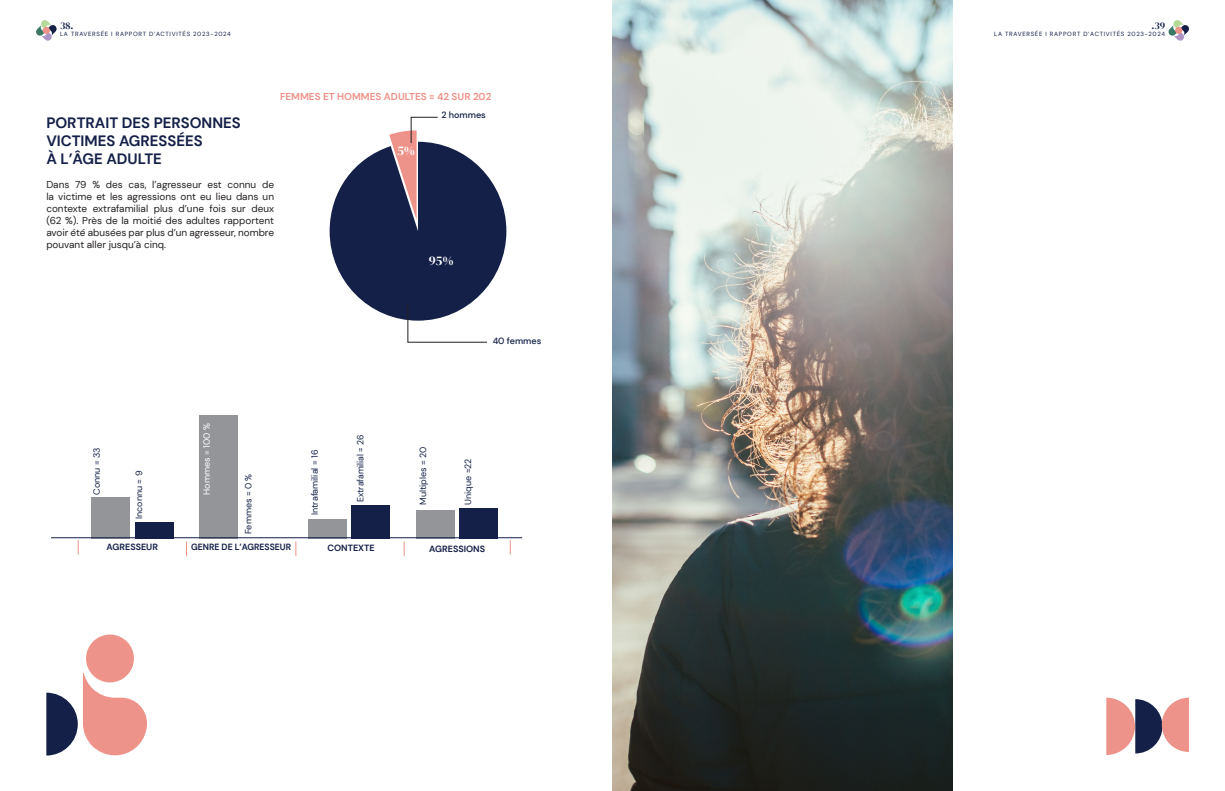
<style>
.page{position:relative;width:1225px;height:791px;background:#fff}
.page>*{position:absolute;margin:0;border:0;box-sizing:border-box;transform-origin:0 0}
.t1{font:700 15px/18px "DM Sans";color:#142048}
.t2{font:13px "DM Serif Display";color:#fff}
.t3{font:10px/12px "DM Sans";color:#231f20;text-align:justify}
.t4{font:700 10px "DM Sans";color:#ee9389}
.t5{font:10px "DM Serif Display";color:#142048}
.t6{font:9px "DM Sans";color:#142048}
.t7{font:700 9px "DM Sans";color:#142048}
.t8{font:700 9px "DM Sans";color:#142048;scale:.96 1}
.t9{font:9px "DM Sans";color:#142048;scale:.96 1}
.t10{font:500 9px "DM Sans";color:#142048}
.t11{font:9px "DM Sans";color:#fff}
.t12{font:6px "DM Sans";letter-spacing:.12em;color:#142048}
</style>
<div class="page">
<svg style="left:36px;top:20px;width:21px;height:21px"></svg>
<div style="left:43px;top:27px;width:7px;height:7px;background:#ee9389;border-radius:50%"></div>
<svg style="left:1168px;top:20px;width:21px;height:21px"></svg>
<div style="left:1175px;top:27px;width:7px;height:7px;background:#ee9389;border-radius:50%"></div>
<svg style="left:330px;top:117px;width:176px;height:226px"></svg>
<div style="left:134px;top:522px;width:39px;height:16px;background:#142048"></div>
<div style="left:351px;top:505px;width:39px;height:33px;background:#142048"></div>
<div style="left:459px;top:508px;width:39px;height:30px;background:#142048"></div>
<div style="left:91px;top:497px;width:39px;height:41px;background:#939598"></div>
<div style="left:199px;top:415px;width:39px;height:123px;background:#939598"></div>
<div style="left:308px;top:519px;width:39px;height:19px;background:#939598"></div>
<div style="left:416px;top:510px;width:39px;height:28px;background:#939598"></div>
<hr style="left:51px;top:537px;width:471px;height:1px;background:#142048">
<svg style="left:186px;top:541px;width:1px;height:15px"></svg>
<svg style="left:78px;top:540px;width:1px;height:15px"></svg>
<svg style="left:295px;top:541px;width:1px;height:15px"></svg>
<svg style="left:404px;top:541px;width:1px;height:15px"></svg>
<svg style="left:510px;top:540px;width:1px;height:15px"></svg>
<div style="left:86px;top:634px;width:48px;height:48px;background:#ee9389;border-radius:50%"></div>
<svg style="left:46px;top:673px;width:101px;height:82px"></svg>
<img style="left:612px;top:0;width:341px;height:791px">
<svg style="left:1106px;top:698px;width:83px;height:57px"></svg>
<p class="t5" style="left:60px;top:20px;width:15px">38.</p>
<p class="t12" style="left:60px;top:30px;width:172px">LA TRAVERSÉE I RAPPORT D’ACTIVITÉS 2023-2024</p>
<p class="t4" style="left:280px;top:90px;width:213px">FEMMES ET HOMMES ADULTES = 42 SUR 202</p>
<p class="t1" style="left:46px;top:114px;width:196px">PORTRAIT DES PERSONNES</p>
<p class="t1" style="left:46px;top:132px;width:158px">VICTIMES AGRESSÉES<br>À L’ÂGE ADULTE</p>
<p class="t3" style="left:46px;top:179px;width:229px">Dans 79 % des cas, l’agresseur est connu de la victime et les agressions ont eu lieu dans un contexte extrafamilial plus d’une fois sur deux (62 %). Près de la moitié des adultes rapportent avoir été abusées par plus d’un agresseur, nombre pouvant aller jusqu’à cinq.</p>
<p class="t6" style="left:91px;top:495px;width:49px;rotate:-90deg">Connu = 33</p>
<p class="t6" style="left:133px;top:519px;width:50px;rotate:-90deg">Inconnu = 9</p>
<p class="t11" style="left:201px;top:495px;width:73px;rotate:-90deg">Hommes = 100 %</p>
<p class="t6" style="left:243px;top:534px;width:62px;rotate:-90deg">Femmes = 0 %</p>
<p class="t6" style="left:309px;top:515px;width:67px;rotate:-90deg">Intrafamilial = 16</p>
<p class="t2" style="left:397px;top:143px;width:20px">5%</p>
<p class="t10" style="left:441px;top:109px;width:46px">2 hommes</p>
<p class="t2" style="left:429px;top:253px;width:27px">95%</p>
<p class="t10" style="left:493px;top:335px;width:50px">40 femmes</p>
<p class="t9" style="left:355px;top:502px;width:72px;rotate:-90deg">Extrafamilial = 26</p>
<p class="t6" style="left:417px;top:505px;width:60px;rotate:-90deg">Multiples = 20</p>
<p class="t6" style="left:462px;top:505px;width:48px;rotate:-90deg">Unique =22</p>
<p class="t7" style="left:107px;top:542px;width:53px">AGRESSEUR</p>
<p class="t8" style="left:191px;top:542px;width:106px">GENRE DE L’AGRESSEUR</p>
<p class="t7" style="left:327px;top:543px;width:49px">CONTEXTE</p>
<p class="t7" style="left:429px;top:543px;width:57px">AGRESSIONS</p>
<p class="t5" style="left:1151px;top:19px;width:15px">.39</p>
<p class="t12" style="left:994px;top:30px;width:172px">LA TRAVERSÉE I RAPPORT D’ACTIVITÉS 2023-2024</p>
</div>
